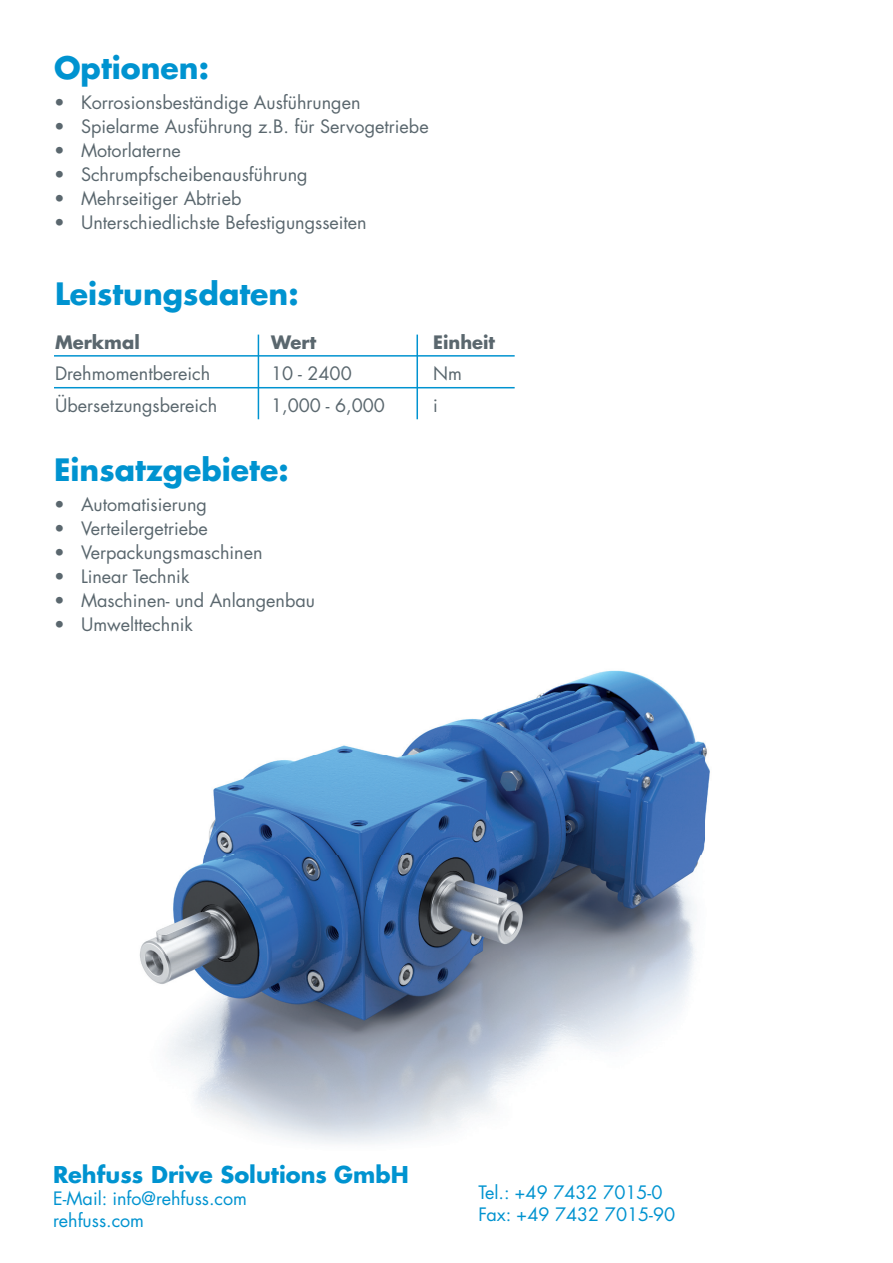
<style>
.page{position:relative;width:893px;height:1263px;background:#fff}
.page>*{position:absolute;margin:0;border:0;box-sizing:border-box;transform-origin:0 0}
.t1{font:700 30px "Futura LT Pro";color:#0093d0}
.t2{font:700 22.5px "Futura LT Pro";color:#0093d0}
.t3{font:18px "Futura LT Pro";color:#5a676e}
.t4{font:18px/21.6px "Futura LT Pro";color:#0093d0}
.t5{font:700 18px "Futura LT Pro";color:#5a676e}
</style>
<div class="page">
<hr style="left:54px;top:355px;width:461px;height:2px;background:#0093d0">
<hr style="left:54px;top:387px;width:461px;height:1px;background:#0093d0">
<hr style="left:258px;top:335px;width:1px;height:84px;background:#0093d0">
<hr style="left:416px;top:335px;width:2px;height:84px;background:#0093d0">
<img style="left:139px;top:670px;width:571px;height:474px">
<h1 class="t1" style="left:54px;top:44px;width:157px">Optionen:</h1>
<p class="t3" style="left:54px;top:90px;width:308px">• Korrosionsbeständige Ausführungen</p>
<p class="t3" style="left:54px;top:114px;width:376px">• Spielarme Ausführung z.B. für Servogetriebe</p>
<p class="t3" style="left:54px;top:138px;width:128px">• Motorlaterne</p>
<p class="t3" style="left:54px;top:162px;width:255px">• Schrumpfscheibenausführung</p>
<p class="t3" style="left:54px;top:186px;width:189px">• Mehrseitiger Abtrieb</p>
<p class="t3" style="left:54px;top:210px;width:314px">• Unterschiedlichste Befestigungsseiten</p>
<h1 class="t1" style="left:55px;top:271px;width:245px">Leistungsdaten:</h1>
<p class="t5" style="left:55px;top:328px;width:86px">Merkmal</p>
<p class="t5" style="left:271px;top:328px;width:47px">Wert</p>
<p class="t5" style="left:433px;top:328px;width:64px">Einheit</p>
<p class="t3" style="left:55px;top:361px;width:157px">Drehmomentbereich</p>
<p class="t3" style="left:271px;top:361px;width:82px">10 - 2400</p>
<p class="t3" style="left:433px;top:361px;width:30px">Nm</p>
<p class="t3" style="left:55px;top:393px;width:164px">Übersetzungsbereich</p>
<p class="t3" style="left:271px;top:393px;width:115px">1,000 - 6,000</p>
<p class="t3" style="left:433px;top:393px;width:6px">i</p>
<h1 class="t1" style="left:54px;top:446px;width:236px">Einsatzgebiete:</h1>
<p class="t3" style="left:54px;top:492px;width:154px">• Automatisierung</p>
<p class="t3" style="left:54px;top:516px;width:155px">• Verteilergetriebe</p>
<p class="t3" style="left:54px;top:540px;width:210px">• Verpackungsmaschinen</p>
<p class="t3" style="left:54px;top:564px;width:137px">• Linear Technik</p>
<p class="t3" style="left:54px;top:588px;width:262px">• Maschinen- und Anlangenbau</p>
<p class="t3" style="left:54px;top:612px;width:141px">• Umwelttechnik</p>
<p class="t2" style="left:53px;top:1157px;width:357px">Rehfuss Drive Solutions GmbH</p>
<p class="t4" style="left:53px;top:1187px;width:195px">E-Mail: info@rehfuss.com rehfuss.com</p>
<p class="t4" style="left:478px;top:1181px;width:198px">Tel.: +49 7432 7015-0<br>Fax: +49 7432 7015-90</p>
</div>
